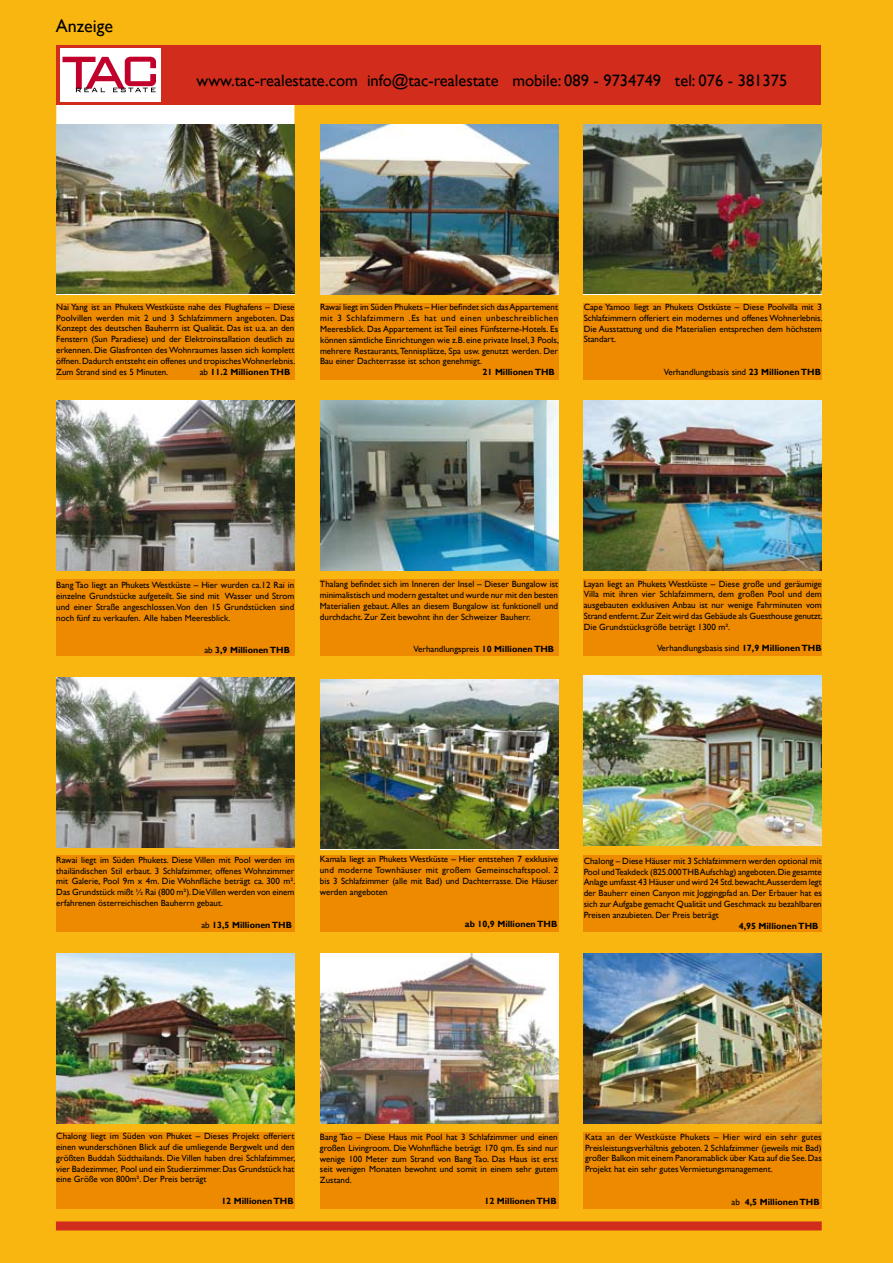
<style>
.page{position:relative;width:893px;height:1263px;background:#f9b610}
.page>*{position:absolute;margin:0;border:0;box-sizing:border-box;transform-origin:0 0}
.t1{font:18px "Gill Sans";color:#000}
.t2{font:16.5px "Gill Sans";color:#000}
.t3{font:9px/10.8px "Gill Sans";color:#000;text-align:justify}
.t4{font:700 9px "Gill Sans";color:#000}
.s1{font-weight:400}
.s2{font-weight:700}
</style>
<div class="page">
<div style="left:56px;top:90px;width:238px;height:153px;background:#fff;border:2px solid #fff"></div>
<img style="left:56px;top:124px;width:239px;height:170px">
<div style="left:56px;top:303px;width:238px;height:76px;background:#ee8a00"></div>
<img style="left:56px;top:401px;width:238px;height:170px">
<div style="left:56px;top:579px;width:238px;height:77px;background:#ee8a00"></div>
<img style="left:57px;top:677px;width:238px;height:170px">
<div style="left:56px;top:856px;width:238px;height:76px;background:#ee8a00"></div>
<img style="left:56px;top:953px;width:238px;height:171px">
<div style="left:56px;top:1132px;width:238px;height:77px;background:#ee8a00"></div>
<img style="left:320px;top:124px;width:238px;height:170px">
<div style="left:320px;top:303px;width:238px;height:76px;background:#ee8a00"></div>
<img style="left:320px;top:401px;width:238px;height:170px">
<div style="left:320px;top:579px;width:238px;height:77px;background:#ee8a00"></div>
<img style="left:320px;top:679px;width:238px;height:170px">
<div style="left:320px;top:856px;width:238px;height:76px;background:#ee8a00"></div>
<img style="left:320px;top:953px;width:238px;height:170px">
<div style="left:320px;top:1132px;width:238px;height:77px;background:#ee8a00"></div>
<img style="left:584px;top:124px;width:238px;height:170px">
<div style="left:584px;top:303px;width:238px;height:76px;background:#ee8a00"></div>
<img style="left:584px;top:401px;width:238px;height:170px">
<div style="left:584px;top:579px;width:238px;height:77px;background:#ee8a00"></div>
<img style="left:584px;top:675px;width:238px;height:170px">
<div style="left:584px;top:856px;width:238px;height:76px;background:#ee8a00"></div>
<img style="left:584px;top:953px;width:238px;height:171px">
<div style="left:584px;top:1132px;width:238px;height:77px;background:#ee8a00"></div>
<div style="left:56px;top:1221px;width:766px;height:9px;background:#d12c1c"></div>
<div style="left:56px;top:46px;width:765px;height:59px;background:#d12c1c"></div>
<div style="left:60px;top:49px;width:100px;height:53px;background:#fff"></div>
<svg style="left:63px;top:57px;width:93px;height:35px"></svg>
<h1 class="t1" style="left:56px;top:15px;width:59px">Anzeige</h1>
<h2 class="t2" style="left:197px;top:71px;width:592px">www.tac-realestate.com info@tac-realestate mobile: 089 - 9734749 tel: 076 - 381375</h2>
<p class="t3" style="left:56px;top:301px;width:241px">Nai Yang ist an Phukets Westküste nahe des Flughafens – Diese Poolvillen werden mit 2 und 3 Schlafzimmern angeboten. Das Konzept des deutschen Bauherrn ist Qualität. Das ist u.a. an den Fenstern (Sun Paradiese) und der Elektroinstallation deutlich zu erkennen. Die Glasfronten des Wohnraumes lassen sich komplett öffnen. Dadurch entsteht ein offenes und tropisches Wohnerlebnis.<br>Zum Strand sind es 5 Minuten.</p>
<p class="t4" style="left:200px;top:366px;width:92px"><span class="s1">ab</span> 11.2 Millionen THB</p>
<p class="t3" style="left:320px;top:302px;width:241px">Rawai liegt im Süden Phukets – Hier befindet sich das Appartement mit 3 Schlafzimmern .Es hat und einen unbeschreiblichen Meeresblick. Das Appartement ist Teil eines Fünfsterne-Hotels. Es können sämtliche Einrichtungen wie z.B. eine private Insel, 3 Pools, mehrere Restaurants, Tennisplätze, Spa usw. genutzt werden. Der Bau einer Dachterrasse ist schon genehmigt.</p>
<p class="t4" style="left:483px;top:367px;width:74px">21 Millionen THB</p>
<p class="t3" style="left:584px;top:302px;width:241px">Cape Yamoo liegt an Phukets Ostküste – Diese Poolvilla mit 3<br>Schlafzimmern offeriert ein modernes und offenes Wohnerlebnis.<br>Die Ausstattung und die Materialien entsprechen dem höchstem Standart.</p>
<p class="t3" style="left:664px;top:367px;width:159px">Verhandlungsbasis sind <span class="s2">23 Millionen THB</span></p>
<p class="t3" style="left:56px;top:580px;width:240px">Bang Tao liegt an Phukets Westküste – Hier wurden ca.12 Rai in einzelne Grundstücke aufgeteilt. Sie sind mit Wasser und Strom und einer Straße angeschlossen.Von den 15 Grundstücken sind noch fünf zu verkaufen. Alle haben Meeresblick.</p>
<p class="t4" style="left:204px;top:645px;width:87px"><span class="s1">ab</span> 3,9 Millionen THB</p>
<p class="t3" style="left:320px;top:579px;width:240px">Thalang befindet sich im Inneren der Insel – Dieser Bungalow ist minimalistisch und modern gestaltet und wurde nur mit den besten Materialien gebaut. Alles an diesem Bungalow ist funktionell und durchdacht. Zur Zeit bewohnt ihn der Schweizer Bauherr.</p>
<p class="t3" style="left:414px;top:644px;width:142px">Verhandlungspreis <span class="s2">10 Millionen THB</span></p>
<p class="t3" style="left:584px;top:578px;width:241px">Layan liegt an Phukets Westküste – Diese große und geräumige Villa mit ihren vier Schlafzimmern, dem großen Pool und dem ausgebauten exklusiven Anbau ist nur wenige Fahrminuten vom Strand entfernt. Zur Zeit wird das Gebäude als Guesthouse genutzt.<br>Die Grundstücksgröße beträgt 1300 m².</p>
<p class="t3" style="left:657px;top:643px;width:166px">Verhandlungsbasis sind <span class="s2">17,9 Millionen THB</span></p>
<p class="t3" style="left:56px;top:854px;width:241px">Rawai liegt im Süden Phukets. Diese Villen mit Pool werden im thailändischen Stil erbaut. 3 Schlafzimmer, offenes Wohnzimmer mit Galerie, Pool 9m x 4m. Die Wohnfläche beträgt ca. 300 m².<br>Das Grundstück mißt ½ Rai (800 m²). Die Villen werden von einem erfahrenen österreichischen Bauherrn gebaut.</p>
<p class="t4" style="left:201px;top:919px;width:92px"><span class="s1">ab</span> 13,5 Millionen THB</p>
<p class="t3" style="left:320px;top:854px;width:240px">Kamala liegt an Phukets Westküste – Hier entstehen 7 exklusive und moderne Townhäuser mit großem Gemeinschaftspool. 2 bis 3 Schlafzimmer (alle mit Bad) und Dachterrasse. Die Häuser werden angeboten</p>
<p class="t4" style="left:465px;top:919px;width:94px">ab 10,9 Millionen THB</p>
<p class="t3" style="left:584px;top:855px;width:240px">Chalong – Diese Häuser mit 3 Schlafzimmern werden optional mit Pool und Teakdeck (825.000 THB Aufschlag) angeboten. Die gesamte Anlage umfasst 43 Häuser und wird 24 Std. bewacht.Ausserdem legt der Bauherr einen Canyon mit Joggingpfad an. Der Erbauer hat es sich zur Aufgabe gemacht Qualität und Geschmack zu bezahlbaren Preisen anzubieten. Der Preis beträgt</p>
<p class="t4" style="left:739px;top:920px;width:81px">4,95 Millionen THB</p>
<p class="t3" style="left:56px;top:1131px;width:241px">Chalong liegt im Süden von Phuket – Dieses Projekt offeriert einen wunderschönen Blick auf die umliegende Bergwelt und den größten Buddah Südthailands. Die Villen haben drei Schlafzimmer, vier Badezimmer, Pool und ein Studierzimmer. Das Grundstück hat eine Größe von 800m². Der Preis beträgt</p>
<p class="t4" style="left:221px;top:1195px;width:74px">12 Millionen THB</p>
<p class="t3" style="left:320px;top:1132px;width:239px">Bang Tao – Diese Haus mit Pool hat 3 Schlafzimmer und einen großen Livingroom. Die Wohnfläche beträgt 170 qm. Es sind nur wenige 100 Meter zum Strand von Bang Tao. Das Haus ist erst seit wenigen Monaten bewohnt und somit in einem sehr gutem Zustand.</p>
<p class="t3" style="left:585px;top:1131px;width:238px">Kata an der Westküste Phukets – Hier wird ein sehr gutes Preisleistungsverhältnis geboten. 2 Schlafzimmer (jeweils mit Bad) großer Balkon mit einem Panoramablick über Kata auf die See. Das Projekt hat ein sehr gutes Vermietungsmanagement.</p>
<p class="t4" style="left:484px;top:1196px;width:74px">12 Millionen THB</p>
<p class="t4" style="left:732px;top:1196px;width:90px"><span class="s1">ab</span> 4,5 Millionen THB</p>
</div>
